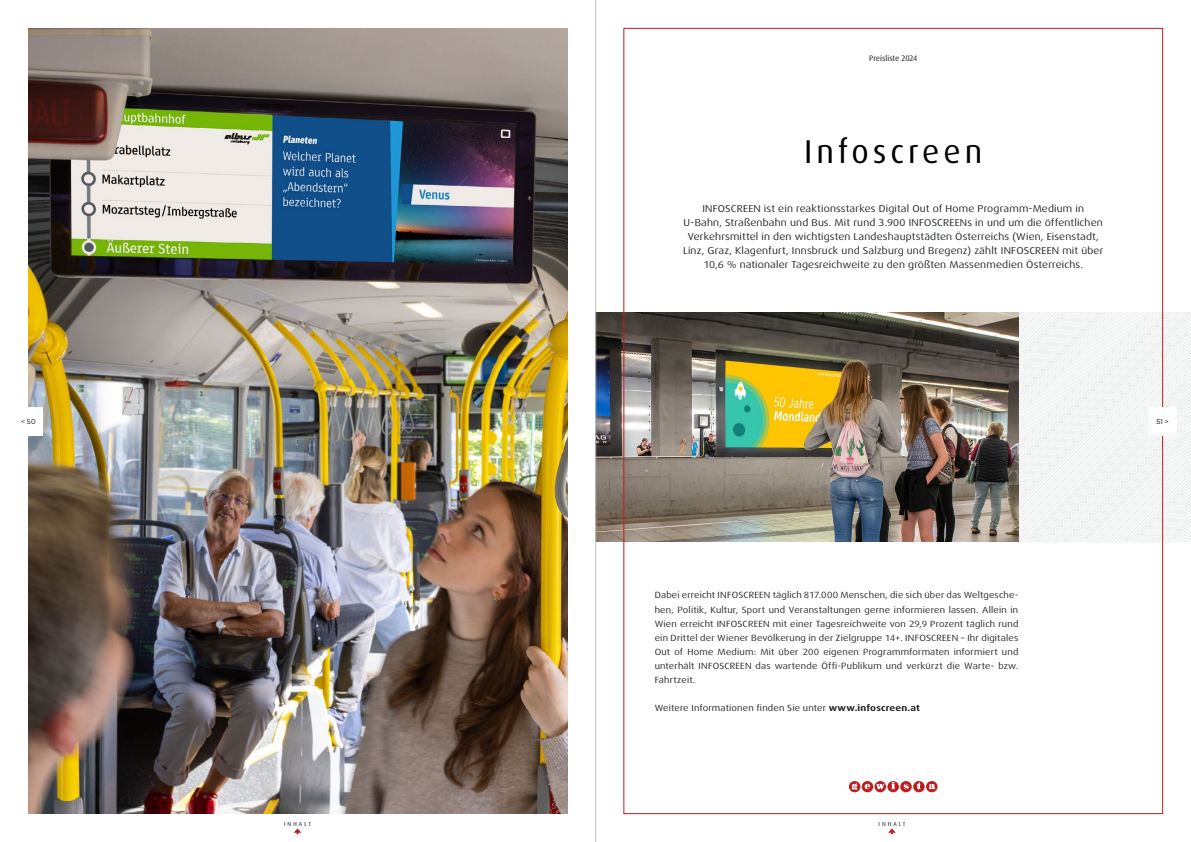
<style>
.page{position:relative;width:1191px;height:842px;background:#fff}
.page>*{position:absolute;margin:0;border:0;box-sizing:border-box;transform-origin:0 0}
.t1{font:33px "Dax Pro";letter-spacing:.115em;color:#000}
.t2{font:expanded 10px/14px "Dax Pro";letter-spacing:.015em;color:#1c201f;text-align:center}
.t3{font:expanded 9px/14px "Dax Pro";letter-spacing:.02em;color:#1c201f;text-align:justify}
.t4{font:8px "Dax Pro";color:#1c201f}
.t5{font:7px "Montserrat";color:#000}
.t6{font:5.8px "Dax Pro";letter-spacing:.35em;color:#1c201f}
.s1{font-weight:700}
</style>
<div class="page">
<img style="left:28px;top:28px;width:539px;height:786px">
<img style="left:596px;top:313px;width:422px;height:228px">
<svg style="left:1018px;top:313px;width:173px;height:228px"></svg>
<svg style="left:888px;top:828px;width:7px;height:6px"></svg>
<svg style="left:293px;top:828px;width:8px;height:6px"></svg>
<hr style="left:595px;top:0;width:1px;height:842px;background:#bcc0c4">
<div style="left:1148px;top:407px;width:28px;height:28px;background:#fff"></div>
<div style="left:849px;top:781px;width:11px;height:11px;background:#bd1d1d;border-radius:50%"></div>
<svg style="left:861px;top:781px;width:12px;height:11px"></svg>
<svg style="left:874px;top:781px;width:12px;height:11px"></svg>
<svg style="left:887px;top:781px;width:12px;height:11px"></svg>
<svg style="left:900px;top:781px;width:11px;height:11px"></svg>
<div style="left:913px;top:781px;width:11px;height:11px;background:#bd1d1d;border-radius:50%"></div>
<svg style="left:926px;top:781px;width:11px;height:11px"></svg>
<svg style="left:928px;top:784px;width:7px;height:5px"></svg>
<svg style="left:917px;top:782px;width:4px;height:8px"></svg>
<svg style="left:903px;top:783px;width:6px;height:6px"></svg>
<svg style="left:891px;top:782px;width:4px;height:7px"></svg>
<svg style="left:876px;top:784px;width:8px;height:5px"></svg>
<svg style="left:864px;top:784px;width:6px;height:5px"></svg>
<svg style="left:851px;top:783px;width:6px;height:7px"></svg>
<div style="left:14px;top:407px;width:29px;height:28px;background:#fff"></div>
<p class="t4" style="left:869px;top:53px;width:49px">Preisliste 2024</p>
<h1 class="t1" style="left:804px;top:130px;width:180px">Infoscreen</h1>
<p class="t2" style="left:683px;top:201px;width:422px">INFOSCREEN ist ein reaktionsstarkes Digital Out of Home Programm-Medium in U-Bahn, Straßenbahn und Bus. Mit rund 3.900 INFOSCREENs in und um die öffentlichen Verkehrsmittel in den wichtigsten Landeshauptstädten Österreichs (Wien, Eisenstadt, Linz, Graz, Klagenfurt, Innsbruck und Salzburg und Bregenz) zählt INFOSCREEN mit über 10,6 % nationaler Tagesreichweite zu den größten Massenmedien Österreichs.</p>
<p class="t5" style="left:21px;top:417px;width:16px">&lt; 50</p>
<p class="t5" style="left:1156px;top:417px;width:14px">51 &gt;</p>
<p class="t3" style="left:654px;top:588px;width:365px">Dabei erreicht INFOSCREEN täglich 817.000 Menschen, die sich über das Weltgesche&shy;hen, Politik, Kultur, Sport und Veranstaltungen gerne informieren lassen. Allein in Wien erreicht INFOSCREEN mit einer Tagesreichweite von 29,9 Prozent täglich rund ein Drittel der Wiener Bevölkerung in der Zielgruppe 14+. INFOSCREEN – Ihr digitales Out of Home Medium: Mit über 200 eigenen Programmformaten informiert und unterhält INFOSCREEN das wartende Öffi-Publikum und verkürzt die Warte- bzw.<br>Fahrtzeit.</p>
<p class="t3" style="left:654px;top:700px;width:267px">Weitere Informationen finden Sie unter <span class="s1">www.infoscreen.at</span></p>
<p class="t6" style="left:284px;top:820px;width:28px">INHALT</p>
<p class="t6" style="left:878px;top:820px;width:28px">INHALT</p>
</div>
